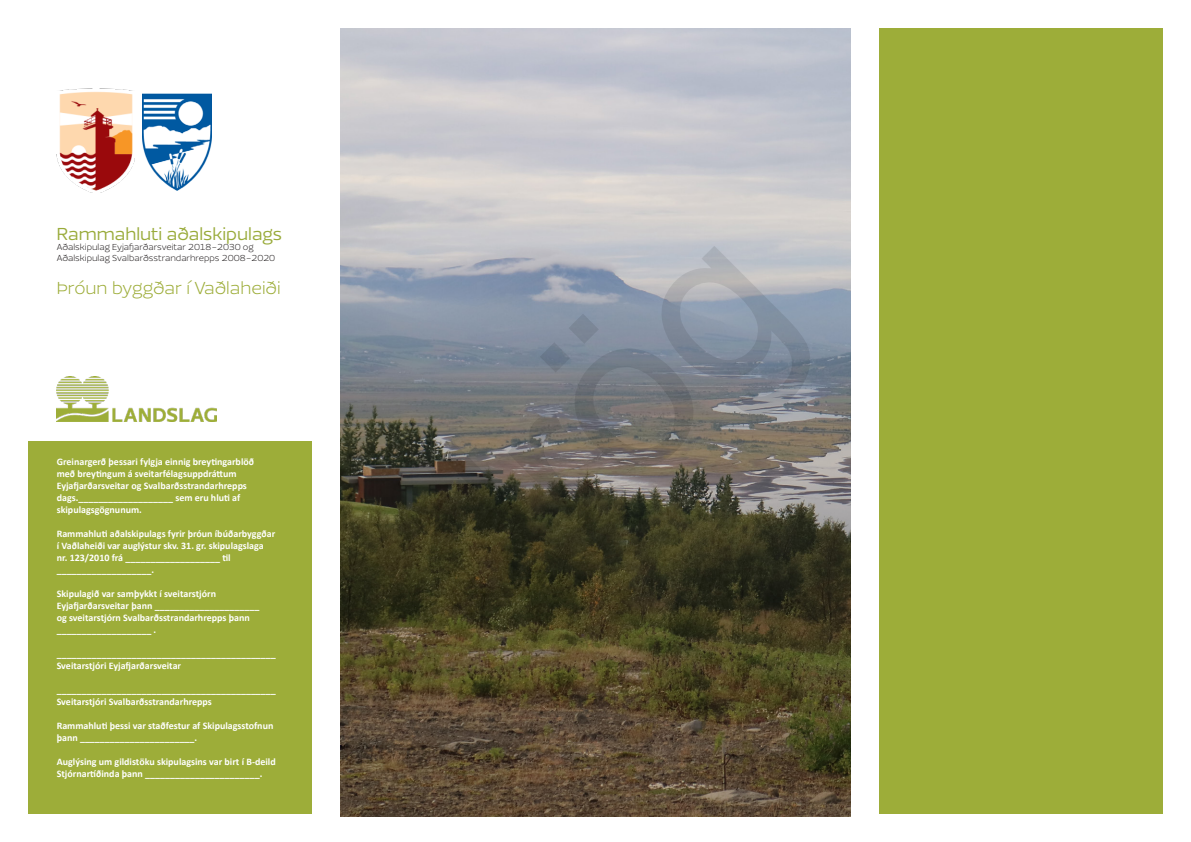
<style>
.page{position:relative;width:1191px;height:842px;background:#fff}
.page>*{position:absolute;margin:0;border:0;box-sizing:border-box;transform-origin:0 0}
.t1{font:18px "Ezzo";color:#99ab3a}
.t2{font:300 18px "Ezzo";color:#9dad39}
.Meginmál{font:700 10px/12px "Calibri";color:#fff}
.t3{font:300 9px "Ezzo";color:#231f20}
</style>
<div class="page">
<div style="left:28px;top:441px;width:284px;height:373px;background:#9dad39"></div>
<div style="left:879px;top:28px;width:283px;height:786px;background:#9dad39"></div>
<img style="left:57px;top:376px;width:160px;height:45px">
<img style="left:142px;top:93px;width:70px;height:98px">
<img style="left:57px;top:89px;width:77px;height:103px">
<img style="left:340px;top:28px;width:510px;height:788px">
<p class="t1" style="left:57px;top:222px;width:227px">Rammahluti aðalskipulags</p>
<p class="t3" style="left:57px;top:242px;width:198px">Aðalskipulag Eyjafjarðarsveitar 2018-2030 og</p>
<p class="t3" style="left:57px;top:252px;width:220px">Aðalskipulag Svalbarðsstrandarhrepps 2008-2020</p>
<p class="t2" style="left:57px;top:276px;width:226px">Þróun byggðar í Vaðlaheiði</p>
<p class="Meginmál" style="left:57px;top:455px;width:199px">Greinargerð þessari fylgja einnig breytingarblöð með breytingum á sveitarfélagsuppdráttum Eyjafjarðarsveitar og Svalbarðsstrandarhrepps dags.___________________ sem eru hluti af skipulagsgögnunum.</p>
<p class="Meginmál" style="left:57px;top:527px;width:220px">Rammahluti aðalskipulags fyrir þróun íbúðarbyggðar í Vaðlaheiði var auglýstur skv. 31. gr. skipulagslaga nr. 123/2010 frá ___________________ til ___________________.</p>
<p class="Meginmál" style="left:57px;top:587px;width:204px">Skipulagið var samþykkt í sveitarstjórn Eyjafjarðarsveitar þann _____________________ og sveitarstjórn Svalbarðsstrandarhrepps þann ___________________ .</p>
<p class="Meginmál" style="left:57px;top:647px;width:221px">____________________________________________</p>
<p class="Meginmál" style="left:57px;top:659px;width:126px">Sveitarstjóri Eyjafjarðarsveitar</p>
<p class="Meginmál" style="left:57px;top:683px;width:221px">____________________________________________</p>
<p class="Meginmál" style="left:57px;top:695px;width:157px">Sveitarstjóri Svalbarðsstrandarhrepps</p>
<p class="Meginmál" style="left:57px;top:719px;width:218px">Rammahluti þessi var staðfestur af Skipulagsstofnun þann _______________________.</p>
<p class="Meginmál" style="left:57px;top:755px;width:220px">Auglýsing um gildistöku skipulagsins var birt í B-deild<br>Stjórnartíðinda þann _______________________.</p>
</div>
